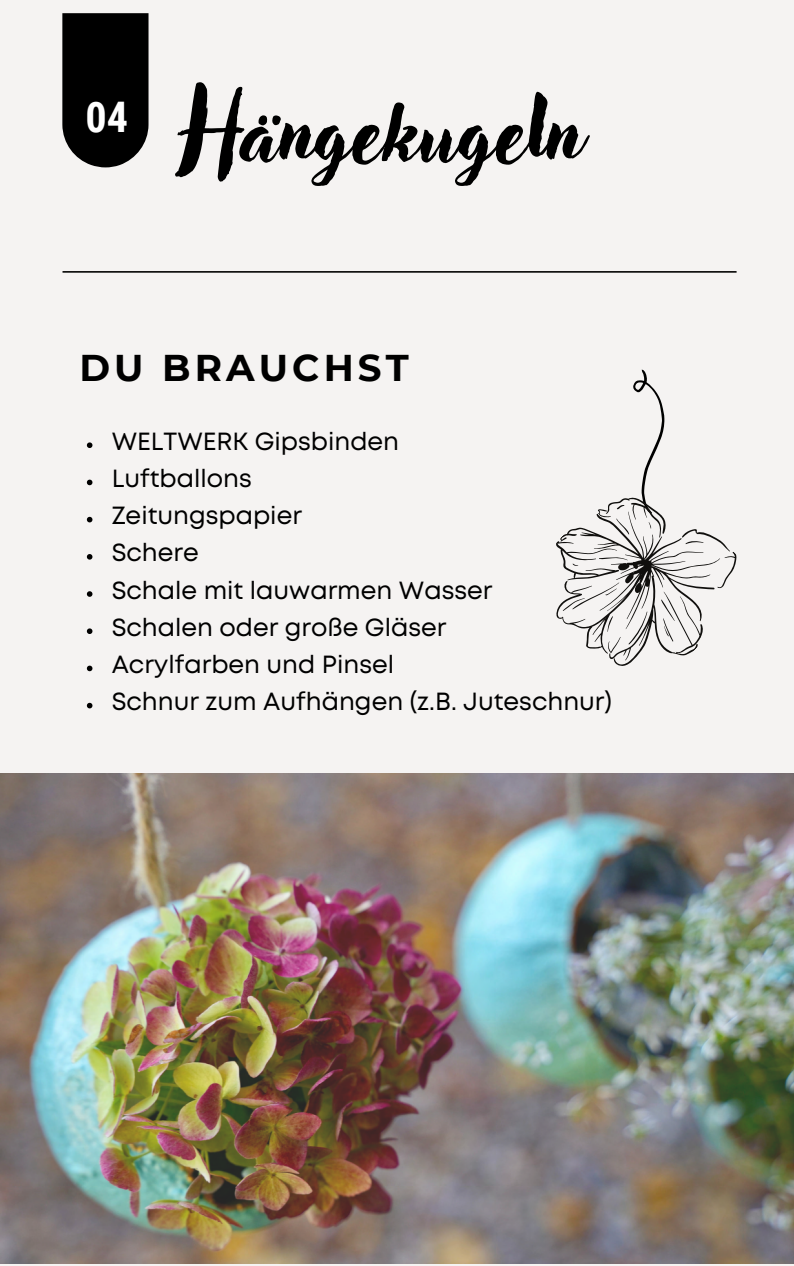
<style>
.page{position:relative;width:794px;height:1266px;background:#fff}
.page>*{position:absolute;margin:0;border:0;box-sizing:border-box;transform-origin:0 0}
.t1{font:85.43px "Adlery Pro";color:#000}
.t2{font:700 42.15px "Roboto Condensed";color:#fff}
.t3{font:700 37.2px "Montserrat";letter-spacing:.11em;color:#000}
.t4{font:24.75px/37.2px "Mont";color:#000}
</style>
<div class="page">
<div style="left:0;top:0;width:793px;height:1266px;background:#f5f3f2"></div>
<svg style="left:62px;top:13px;width:86px;height:154px;background:#0f0f0f"></svg>
<svg style="left:62px;top:271px;width:674px;height:2px"></svg>
<svg style="left:633px;top:369px;width:32px;height:90px"></svg>
<svg style="left:87px;top:442px;width:5px;height:6px"></svg>
<svg style="left:87px;top:480px;width:5px;height:5px"></svg>
<svg style="left:87px;top:517px;width:5px;height:5px"></svg>
<svg style="left:87px;top:554px;width:5px;height:5px"></svg>
<svg style="left:87px;top:591px;width:5px;height:6px"></svg>
<svg style="left:87px;top:628px;width:5px;height:6px"></svg>
<svg style="left:87px;top:665px;width:5px;height:6px"></svg>
<svg style="left:87px;top:703px;width:5px;height:5px"></svg>
<img style="left:0;top:773px;width:793px;height:491px">
<svg style="left:556px;top:459px;width:181px;height:207px"></svg>
<h2 class="t2" style="left:86px;top:93px;width:44px">04</h2>
<h1 class="t1" style="left:179px;top:92px;width:405px">Hängekugeln</h1>
<h3 class="t3" style="left:79px;top:345px;width:330px">DU BRAUCHST</h3>
<p class="t4" style="left:112px;top:424px;width:501px">WELTWERK Gipsbinden<br>Luftballons<br>Zeitungspapier<br>Schere<br>Schale mit lauwarmen Wasser<br>Schalen oder große Gläser<br>Acrylfarben und Pinsel<br>Schnur zum Aufhängen (z.B. Juteschnur)</p>
</div>
